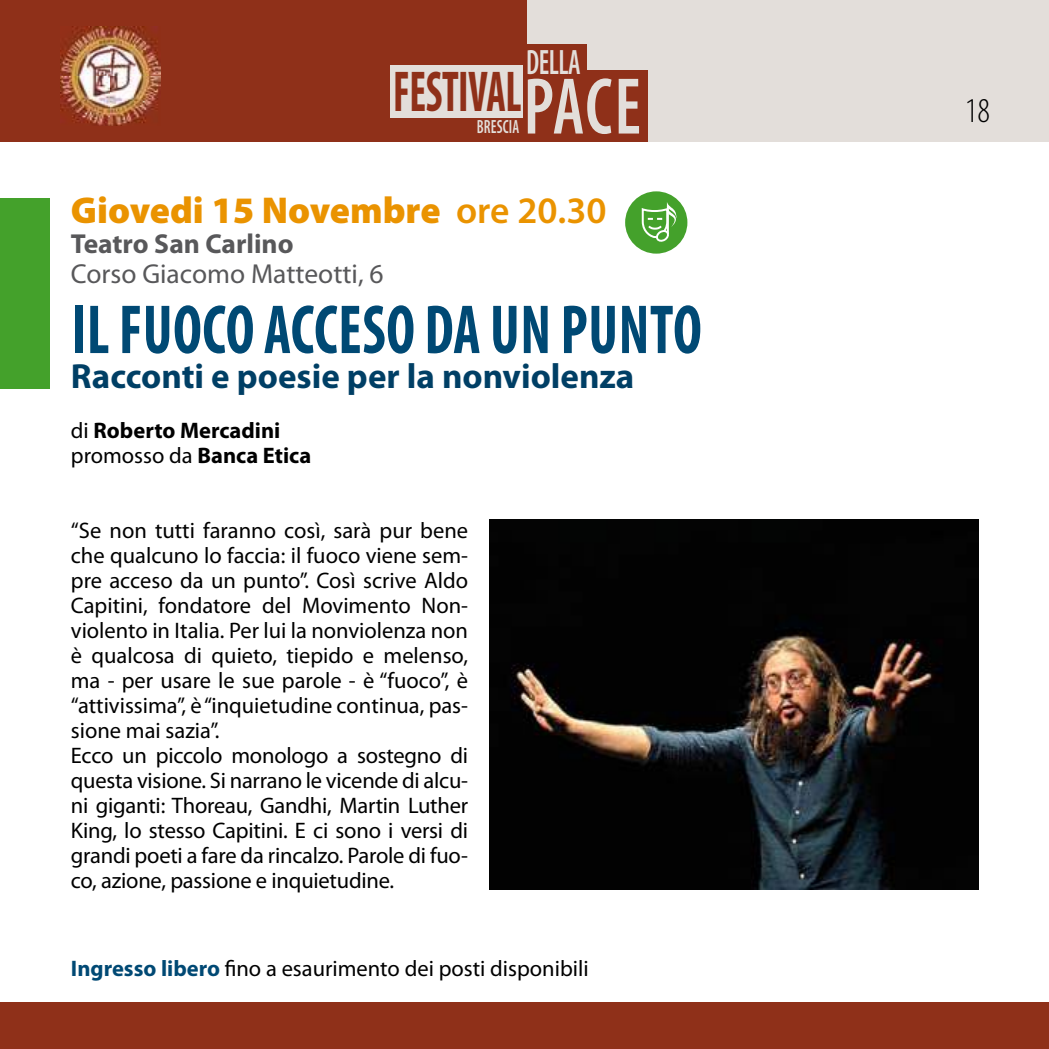
<style>
.page{position:relative;width:1049px;height:1049px;background:#fff}
.page>*{position:absolute;margin:0;border:0;box-sizing:border-box;transform-origin:0 0}
.t1{font:600 condensed 81px "Myriad Pro";color:#e3deda;scale:.87 1}
.t2{font:700 condensed 70px "Myriad Pro";letter-spacing:.01em;color:#004974;scale:.85 1}
.t3{font:700 condensed 58px "Myriad Pro";letter-spacing:-.01em;color:#8f3019;scale:.73 1}
.t4{font:900 37.5px "Myriad Pro";color:#ea9300}
.t5{font:600 condensed 35.5px "Myriad Pro";letter-spacing:-.02em;color:#e3deda;scale:.79 1}
.t6{font:700 35px "Myriad Pro";color:#003f65}
.t7{font:300 condensed 35px "Myriad Pro";color:#000}
.t8{font:27.5px "Myriad Pro";color:#58585a}
.t9{font:700 27.5px "Myriad Pro";color:#58585a}
.t10{font:22.5px/25px "Myriad Pro";color:#000}
.t11{font:700 22.5px/25px "Myriad Pro";color:#000}
.t12{font:600 condensed 19.25px "Myriad Pro";letter-spacing:.01em;color:#e3deda;scale:.8 1}
.s1{font-weight:600}
.s2{font-weight:400}
.s3{font-weight:700;color:#004974}
</style>
<div class="page">
<div style="left:0;top:0;width:1049px;height:142px;background:#e3deda"></div>
<div style="left:0;top:0;width:526px;height:142px;background:#8f3019"></div>
<div style="left:390px;top:65px;width:133px;height:52px;background:#e3deda"></div>
<div style="left:523px;top:44px;width:63px;height:49px;background:#8f3019"></div>
<div style="left:523px;top:70px;width:124px;height:72px;background:#8f3019"></div>
<img style="left:61px;top:27px;width:99px;height:99px">
<div style="left:0;top:1003px;width:1049px;height:46px;background:#8f3019"></div>
<div style="left:0;top:198px;width:50px;height:191px;background:#44a12b"></div>
<div style="left:625px;top:191px;width:62px;height:63px;background:#44a12b;border-radius:50%"></div>
<svg style="left:641px;top:202px;width:36px;height:40px"></svg>
<img style="left:489px;top:519px;width:489px;height:370px">
<h3 class="t5" style="left:526px;top:41px;width:71px">DELLA</h3>
<h1 class="t1" style="left:524px;top:57px;width:136px">PACE</h1>
<h3 class="t3" style="left:393px;top:55px;width:177px">FESTIVAL</h3>
<p class="t12" style="left:477px;top:115px;width:55px">BRESCIA</p>
<h3 class="t4" style="left:71px;top:185px;width:537px">Giovedi 15 Novembre <span class="s1">ore 20.30</span></h3>
<p class="t9" style="left:71px;top:226px;width:224px">Teatro San Carlino</p>
<p class="t8" style="left:71px;top:257px;width:314px">Corso Giacomo Matteotti, 6</p>
<h2 class="t2" style="left:71px;top:286px;width:743px">IL FUOCO ACCESO DA UN PUNTO</h2>
<h3 class="t6" style="left:71px;top:353px;width:565px">Racconti e poesie per la nonviolenza</h3>
<p class="t11" style="left:71px;top:417px;width:242px"><span class="s2">di</span> Roberto Mercadini <span class="s2">promosso da</span> Banca Etica</p>
<p class="t10" style="left:71px;top:518px;width:399px">“Se non tutti faranno così, sarà pur bene che qualcuno lo faccia: il fuoco viene sem&shy;pre acceso da un punto”. Così scrive Aldo Capitini, fondatore del Movimento Non&shy;violento in Italia. Per lui la nonviolenza non è qualcosa di quieto, tiepido e melenso, ma - per usare le sue parole - è “fuoco”, è “attivissima”, è “inquietudine continua, pas&shy;sione mai sazia”.<br>Ecco un piccolo monologo a sostegno di questa visione. Si narrano le vicende di alcu&shy;ni giganti: Thoreau, Gandhi, Martin Luther King, lo stesso Capitini. E ci sono i versi di grandi poeti a fare da rincalzo. Parole di fuo&shy;co, azione, passione e inquietudine.</p>
<p class="t10" style="left:71px;top:955px;width:519px"><span class="s3">Ingresso libero</span> fino a esaurimento dei posti disponibili</p>
<h3 class="t7" style="left:965px;top:90px;width:27px">18</h3>
</div>
